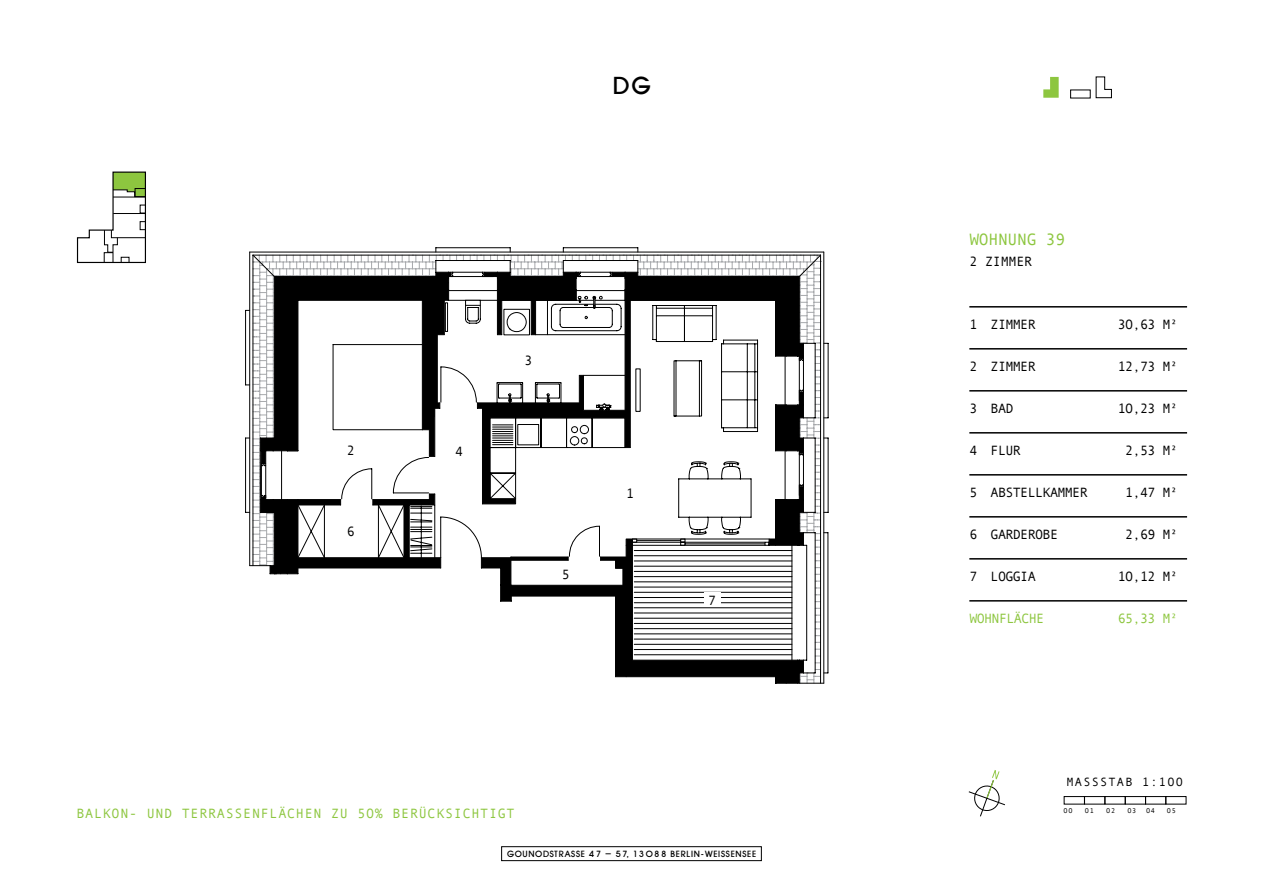
<style>
.page{position:relative;width:1263px;height:893px;background:#fff}
.page>*{position:absolute;margin:0;border:0;box-sizing:border-box;transform-origin:0 0}
.t1{font:500 22.5px "Auxin";color:#000}
.t2{font:16.5px "Andale Mono";letter-spacing:-.02em;color:#8dc63f}
.t3{font:13.5px "Andale Mono";letter-spacing:-.05em;color:#000}
.t4{font:13.5px "Andale Mono";letter-spacing:.05em;color:#8dc63f}
.t5{font:13.5px "Andale Mono";letter-spacing:-.05em;color:#8dc63f}
.t6{font:12px "Andale Mono";letter-spacing:.1em;color:#000}
.t7{font:500 8.25px "Auxin";letter-spacing:.12em;color:#000}
.t8{font:6.9px "Andale Mono";letter-spacing:.1em;color:#000}
</style>
<div class="page">
<div style="left:501px;top:846px;width:261px;height:15px;border:1px solid #000"></div>
<svg style="left:1043px;top:77px;width:16px;height:21px"></svg>
<svg style="left:1095px;top:76px;width:17px;height:22px"></svg>
<div style="left:1064px;top:796px;width:21px;height:8px;border:1px solid #000"></div>
<div style="left:1084px;top:796px;width:21px;height:8px;border:1px solid #000"></div>
<div style="left:1104px;top:796px;width:21px;height:8px;border:1px solid #000"></div>
<div style="left:1125px;top:796px;width:21px;height:8px;border:1px solid #000"></div>
<div style="left:1145px;top:796px;width:21px;height:8px;border:1px solid #000"></div>
<div style="left:1165px;top:796px;width:21px;height:8px;border:1px solid #000"></div>
<svg style="left:968px;top:770px;width:37px;height:47px"></svg>
<svg style="left:77px;top:171px;width:69px;height:92px"></svg>
<div style="left:121px;top:257px;width:8px;height:6px;border:1px solid #000"></div>
<div style="left:140px;top:221px;width:6px;height:9px;border:1px solid #000"></div>
<div style="left:140px;top:205px;width:6px;height:8px;border:1px solid #000"></div>
<div style="left:135px;top:188px;width:11px;height:9px;border:1px solid #000"></div>
<hr style="left:245px;top:438px;width:1px;height:74px;background:#000">
<hr style="left:245px;top:310px;width:1px;height:75px;background:#000">
<hr style="left:436px;top:247px;width:74px;height:1px;background:#000">
<hr style="left:563px;top:247px;width:75px;height:1px;background:#000">
<hr style="left:828px;top:343px;width:1px;height:75px;background:#000">
<hr style="left:828px;top:438px;width:1px;height:74px;background:#000">
<hr style="left:828px;top:533px;width:1px;height:140px;background:#000">
<svg style="left:246px;top:248px;width:582px;height:436px"></svg>
<hr style="left:969px;top:306px;width:218px;height:2px;background:#000">
<hr style="left:969px;top:348px;width:218px;height:2px;background:#000">
<hr style="left:969px;top:390px;width:218px;height:2px;background:#000">
<hr style="left:969px;top:432px;width:218px;height:2px;background:#000">
<hr style="left:969px;top:474px;width:218px;height:2px;background:#000">
<hr style="left:969px;top:516px;width:218px;height:2px;background:#000">
<hr style="left:969px;top:558px;width:218px;height:2px;background:#000">
<hr style="left:969px;top:600px;width:218px;height:2px;background:#000">
<div style="left:704px;top:593px;width:16px;height:14px;background:#fff"></div>
<h1 class="t1" style="left:613px;top:71px;width:39px">DG</h1>
<p class="t3" style="left:347px;top:441px;width:10px">2</p>
<p class="t3" style="left:455px;top:443px;width:10px">4</p>
<p class="t3" style="left:347px;top:522px;width:10px">6</p>
<p class="t3" style="left:525px;top:351px;width:10px">3</p>
<p class="t3" style="left:562px;top:565px;width:10px">5</p>
<p class="t3" style="left:626px;top:485px;width:10px">1</p>
<p class="t3" style="left:708px;top:591px;width:10px">7</p>
<p class="t4" style="left:77px;top:804px;width:440px">BALKON- UND TERRASSENF LÄCHEN ZU 5O% BERÜCKSICHTIGT</p>
<p class="t7" style="left:507px;top:848px;width:250px">GOUNODSTRASSE 47 – 57, 13O88 BERLIN-WEISSENSEE</p>
<p class="t2" style="left:969px;top:228px;width:98px">WOHNUNG 39</p>
<p class="t3" style="left:969px;top:252px;width:63px">2 ZIMMER</p>
<p class="t3" style="left:969px;top:315px;width:63px">1 ZIMMER</p>
<p class="t3" style="left:1118px;top:315px;width:62px">3O,63 M²</p>
<p class="t3" style="left:969px;top:357px;width:63px">2 ZIMMER</p>
<p class="t3" style="left:1118px;top:357px;width:62px">12,73 M²</p>
<p class="t3" style="left:969px;top:399px;width:46px">3 BAD</p>
<p class="t3" style="left:1118px;top:399px;width:62px">1O,23 M²</p>
<p class="t3" style="left:969px;top:441px;width:48px">4 FLUR</p>
<p class="t3" style="left:1125px;top:441px;width:54px">2,53 M²</p>
<p class="t3" style="left:969px;top:483px;width:18px">5 AB</p>
<p class="t3" style="left:1005px;top:483px;width:79px">STELLKAMMER</p>
<p class="t3" style="left:1125px;top:483px;width:54px">1,47 M²</p>
<p class="t3" style="left:969px;top:525px;width:90px">6 GARDEROBE</p>
<p class="t3" style="left:1125px;top:525px;width:54px">2,69 M²</p>
<p class="t3" style="left:969px;top:567px;width:68px">7 LOGG IA</p>
<p class="t3" style="left:1118px;top:567px;width:62px">1O,12 M²</p>
<p class="t5" style="left:969px;top:609px;width:76px">WOHNF LÄCHE</p>
<p class="t4" style="left:1118px;top:609px;width:62px">65,33 M²</p>
<p class="t6" style="left:1066px;top:774px;width:109px">MASS STAB 1:1OO</p>
<p class="t8" style="left:1064px;top:806px;width:11px">OO</p>
<p class="t8" style="left:1085px;top:806px;width:11px">O1</p>
<p class="t8" style="left:1106px;top:806px;width:11px">O2</p>
<p class="t8" style="left:1127px;top:806px;width:11px">O3</p>
<p class="t8" style="left:1146px;top:806px;width:11px">O4</p>
<p class="t8" style="left:1167px;top:806px;width:11px">O5</p>
</div>
